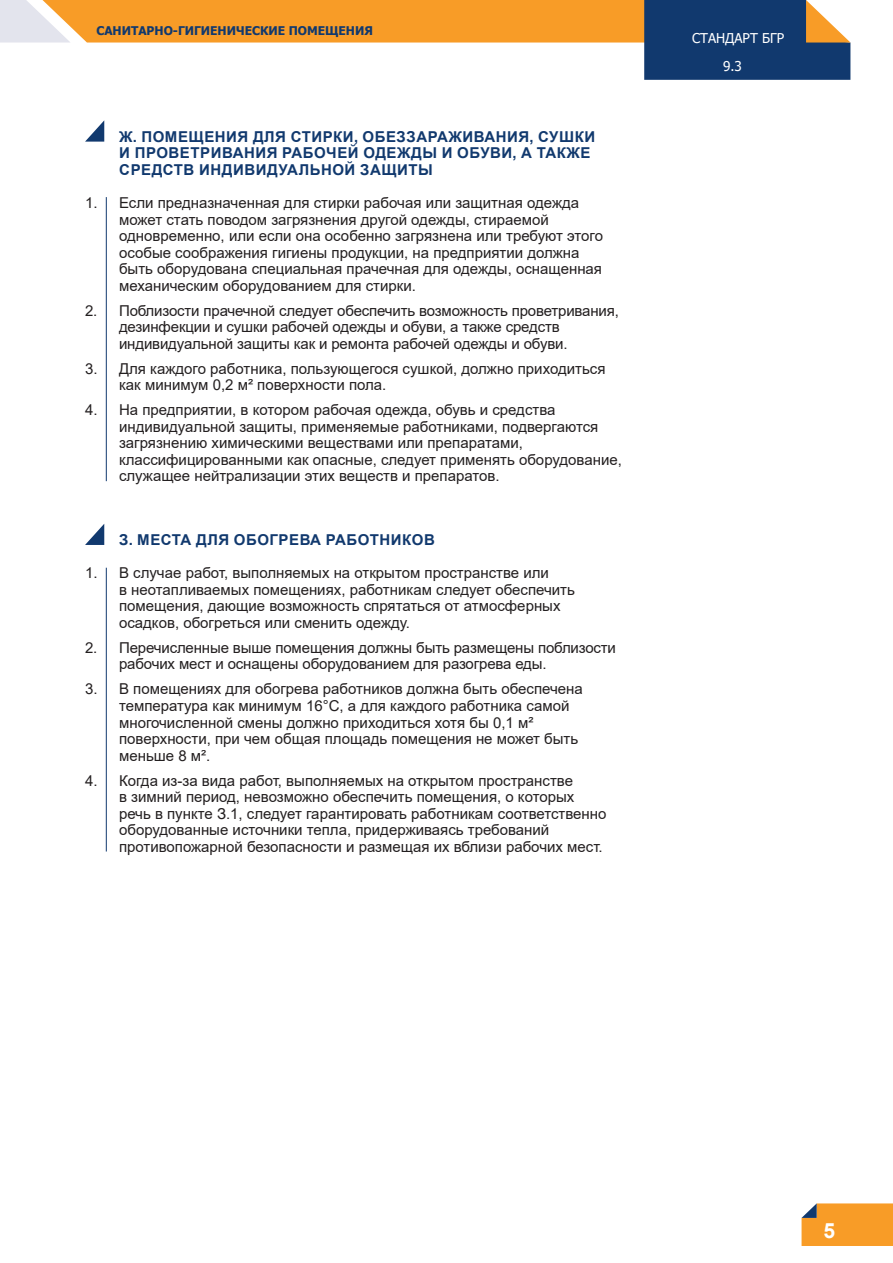
<style>
.page{position:relative;width:893px;height:1263px;background:#fff}
.page>*{position:absolute;margin:0;border:0;box-sizing:border-box;transform-origin:0 0}
.tekst{font:700 21px "Arial";color:#fff}
.Tekst_numerowany{font:15px/16.5px "Arial";color:#231f20}
.Tytulik{font:700 15px/16.5px "Arial";letter-spacing:.035em;color:#11396e}
.t1{font:13.5px "Tahoma";color:#fff}
.t2{font:700 12px "Tahoma";color:#11396e}
</style>
<div class="page">
<svg style="left:801px;top:1203px;width:92px;height:43px;background:#f19d32"></svg>
<svg style="left:0;top:0;width:850px;height:80px"></svg>
<hr style="left:106px;top:568px;width:1px;height:283px;background:#11396e">
<svg style="left:85px;top:524px;width:19px;height:21px"></svg>
<hr style="left:106px;top:197px;width:1px;height:284px;background:#11396e">
<svg style="left:85px;top:120px;width:19px;height:22px"></svg>
<p class="t2" style="left:96px;top:23px;width:278px">САНИТАРНО-ГИГИЕНИЧЕСКИЕ ПОМЕЩЕНИЯ</p>
<p class="Tytulik" style="left:119px;top:128px;width:478px">Ж. ПОМЕЩЕНИЯ ДЛЯ СТИРКИ, ОБЕЗЗАРАЖИВАНИЯ, СУШКИ<br>И ПРОВЕТРИВАНИЯ РАБОЧЕЙ ОДЕЖДЫ И ОБУВИ, А ТАКЖЕ<br>СРЕДСТВ ИНДИВИДУАЛЬНОЙ ЗАЩИТЫ</p>
<p class="Tekst_numerowany" style="left:119px;top:194px;width:486px;text-indent:-34px">1. Если предназначенная для стирки рабочая или защитная одежда может стать поводом загрязнения другой одежды, стираемой одновременно, или если она особенно загрязнена или требуют этого особые соображения гигиены продукции, на предприятии должна быть оборудована специальная прачечная для одежды, оснащенная механическим оборудованием для стирки.</p>
<p class="Tekst_numerowany" style="left:119px;top:302px;width:501px;text-indent:-34px">2. Поблизости прачечной следует обеспечить возможность проветривания, дезинфекции и сушки рабочей одежды и обуви, а также средств индивидуальной защиты как и ремонта рабочей одежды и обуви.</p>
<p class="Tekst_numerowany" style="left:119px;top:360px;width:488px;text-indent:-34px">3. Для каждого работника, пользующегося сушкой, должно приходиться как минимум 0,2 м² поверхности пола.</p>
<p class="Tekst_numerowany" style="left:119px;top:401px;width:504px;text-indent:-34px">4. На предприятии, в котором рабочая одежда, обувь и средства индивидуальной защиты, применяемые работниками, подвергаются загрязнению химическими веществами или препаратами, классифицированными как опасные, следует применять оборудование, служащее нейтрализации этих веществ и препаратов.</p>
<p class="Tytulik" style="left:119px;top:532px;width:317px">З. МЕСТА ДЛЯ ОБОГРЕВА РАБОТНИКОВ</p>
<p class="Tekst_numerowany" style="left:119px;top:565px;width:457px;text-indent:-34px">1. В случае работ, выполняемых на открытом пространстве или<br>в неотапливаемых помещениях, работникам следует обеспечить помещения, дающие возможность спрятаться от атмосферных осадков, обогреться или сменить одежду.</p>
<p class="Tekst_numerowany" style="left:119px;top:639px;width:498px;text-indent:-34px">2. Перечисленные выше помещения должны быть размещены поблизости рабочих мест и оснащены оборудованием для разогрева еды.</p>
<p class="Tekst_numerowany" style="left:119px;top:681px;width:465px;text-indent:-34px">3. В помещениях для обогрева работников должна быть обеспечена температура как минимум 16°C, а для каждого работника самой многочисленной смены должно приходиться хотя бы 0,1 м² поверхности, при чем общая площадь помещения не может быть меньше 8 м².</p>
<p class="Tekst_numerowany" style="left:119px;top:772px;width:489px;text-indent:-34px">4. Когда из-за вида работ, выполняемых на открытом пространстве<br>в зимний период, невозможно обеспечить помещения, о которых речь в пункте З.1, следует гарантировать работникам соответственно оборудованные источники тепла, придерживаясь требований противопожарной безопасности и размещая их вблизи рабочих мест.</p>
<p class="t1" style="left:692px;top:29px;width:94px">СТАНДАРТ БГР</p>
<p class="t1" style="left:723px;top:57px;width:20px">9.3</p>
<p class="tekst" style="left:823px;top:1216px;width:13px">5</p>
</div>
